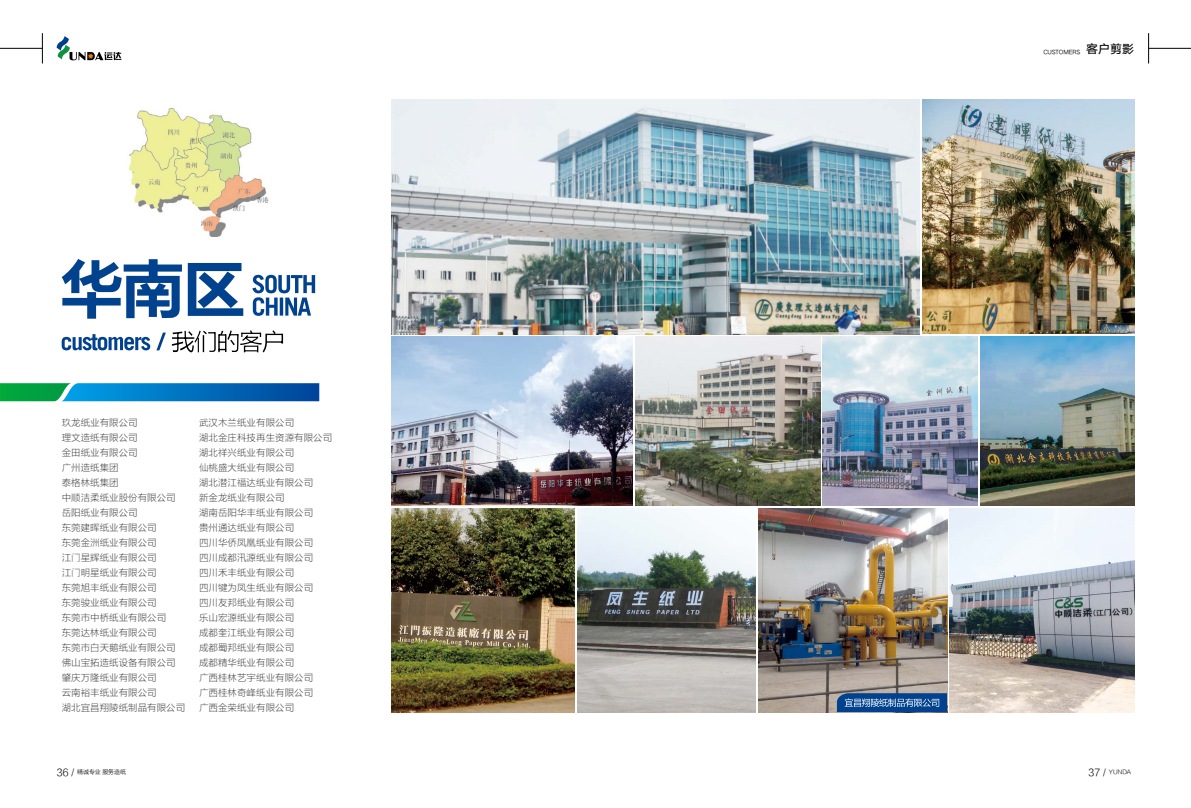
<style>
.page{position:relative;width:1191px;height:808px;background:#fff}
.page>*{position:absolute;margin:0;border:0;box-sizing:border-box;transform-origin:0 0}
.t1{font:12px "HY Qi Hei FZS";color:#000}
.t2{font:9.5px/15px "FZLTXHK";color:#595757}
.t3{font:6px "FZLTXHK";letter-spacing:-.02em;color:#000}
.t4{font:6px "HY Qi Hei EZS";letter-spacing:-.02em;color:#000}
.s1{font-size:10px}
</style>
<div class="page">
<svg style="left:62px;top:259px;width:181px;height:60px"></svg>
<svg style="left:252px;top:275px;width:63px;height:41px"></svg>
<svg style="left:62px;top:333px;width:104px;height:17px"></svg>
<svg style="left:172px;top:330px;width:111px;height:22px"></svg>
<img style="left:128px;top:108px;width:141px;height:129px">
<svg style="left:0;top:383px;width:319px;height:18px;background:#077ea7"></svg>
<img style="left:391px;top:337px;width:242px;height:169px">
<img style="left:391px;top:509px;width:183px;height:203px">
<img style="left:391px;top:100px;width:528px;height:234px">
<img style="left:922px;top:99px;width:212px;height:235px">
<img style="left:980px;top:336px;width:154px;height:169px">
<img style="left:950px;top:509px;width:184px;height:203px">
<img style="left:823px;top:337px;width:154px;height:169px">
<img style="left:759px;top:509px;width:188px;height:203px">
<img style="left:635px;top:337px;width:185px;height:169px">
<svg style="left:837px;top:693px;width:110px;height:19px;background:#275e9d"></svg>
<img style="left:577px;top:509px;width:179px;height:203px">
<p class="t2" style="left:62px;top:415px;width:125px">玖龙纸业有限公司<br>理文造纸有限公司<br>金田纸业有限公司<br>广州造纸集团<br>泰格林纸集团<br>中顺洁柔纸业股份有限公司岳阳纸业有限公司<br>东莞建晖纸业有限公司<br>东莞金洲纸业有限公司<br>江门星辉纸业有限公司<br>江门明星纸业有限公司<br>东莞旭丰纸业有限公司<br>东莞骏业纸业有限公司<br>东莞市中桥纸业有限公司<br>东莞达林纸业有限公司<br>东莞市白天鹅纸业有限公司佛山宝拓造纸设备有限公司肇庆万隆纸业有限公司<br>云南裕丰纸业有限公司<br>湖北宜昌翔陵纸制品有限公司</p>
<p class="t2" style="left:199px;top:415px;width:134px">武汉木兰纸业有限公司<br>湖北金庄科技再生资源有限公司湖北祥兴纸业有限公司<br>仙桃盛大纸业有限公司<br>湖北潜江福达纸业有限公司<br>新金龙纸业有限公司<br>湖南岳阳华丰纸业有限公司<br>贵州通达纸业有限公司<br>四川华侨凤凰纸业有限公司<br>四川成都汛源纸业有限公司<br>四川禾丰纸业有限公司<br>四川犍为凤生纸业有限公司<br>四川友邦纸业有限公司<br>乐山宏源纸业有限公司<br>成都奎江纸业有限公司<br>成都蜀邦纸业有限公司<br>成都精华纸业有限公司<br>广西桂林艺宇纸业有限公司<br>广西桂林奇峰纸业有限公司<br>广西金荣纸业有限公司</p>
<p class="t1" style="left:1086px;top:42px;width:49px">客户剪影</p>
<p class="t4" style="left:1043px;top:49px;width:39px">CUSTOMERS</p>
<p class="t3" style="left:57px;top:769px;width:71px"><span class="s1">36 /</span> 精诚专业 服务造纸</p>
<p class="t3" style="left:1088px;top:769px;width:44px"><span class="s1">37 /</span> YUNDA</p>
</div>
